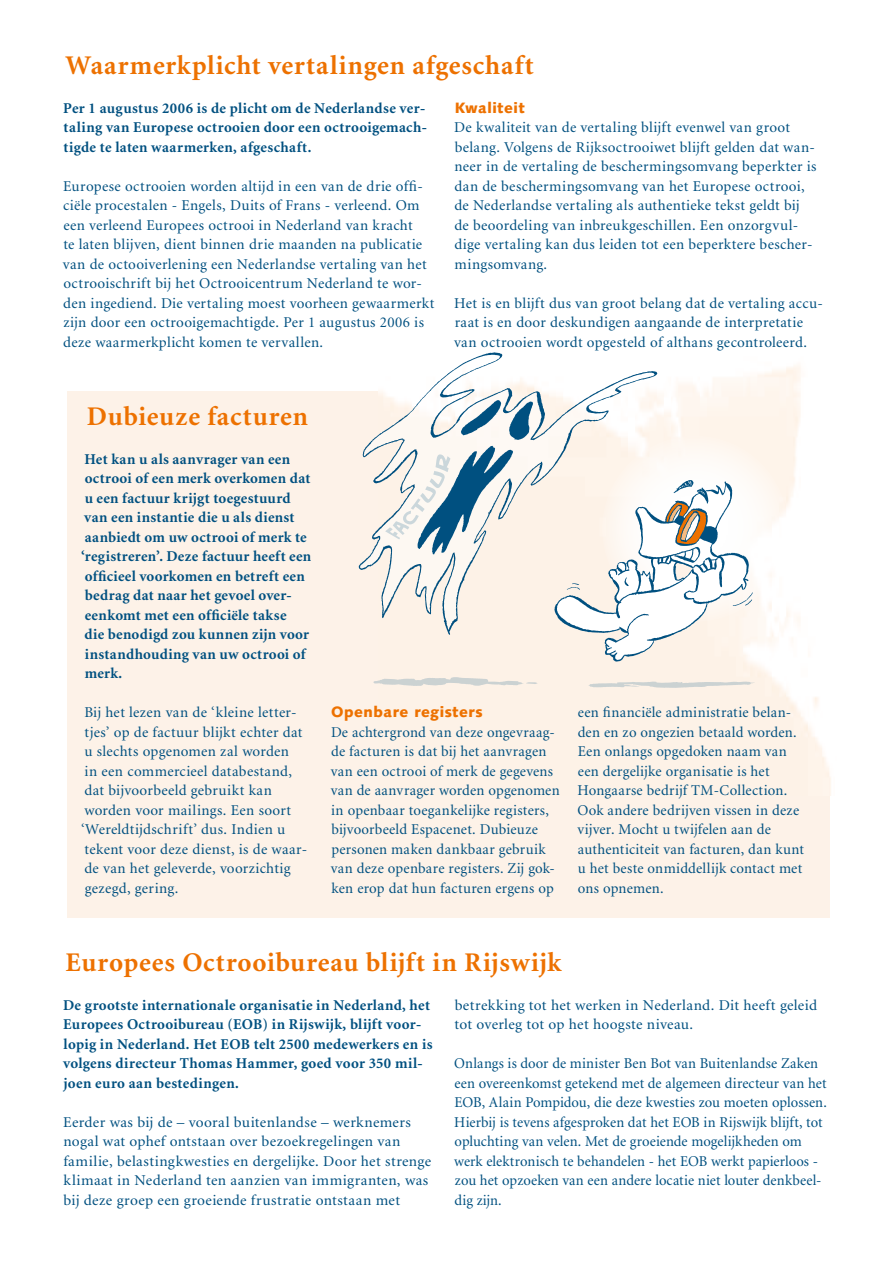
<style>
.page{position:relative;width:893px;height:1263px;background:#fff}
.page>*{position:absolute;margin:0;border:0;box-sizing:border-box;transform-origin:0 0}
.t1{font:700 27px "Minion";letter-spacing:.03em;color:#ed7100}
.t2{font:15px/19.5px "Minion";letter-spacing:.02em;color:#005080}
.t3{font:700 15px/19.5px "Minion";letter-spacing:.02em;color:#005080}
.t4{font:900 15px "Syntax";letter-spacing:.035em;color:#ed7100}
</style>
<div class="page">
<div style="left:68px;top:392px;width:762px;height:526px;background:#fdf2e8"></div>
<img style="left:651px;top:365px;width:180px;height:430px">
<div style="left:602px;top:436px;width:186px;height:186px;background:#fefaf7;border-radius:50%"></div>
<svg style="left:589px;top:682px;width:166px;height:6px"></svg>
<svg style="left:604px;top:480px;width:149px;height:182px"></svg>
<svg style="left:359px;top:352px;width:298px;height:283px"></svg>
<svg style="left:461px;top:400px;width:40px;height:35px"></svg>
<svg style="left:509px;top:401px;width:24px;height:39px"></svg>
<svg style="left:373px;top:677px;width:164px;height:9px"></svg>
<svg style="left:385px;top:446px;width:128px;height:108px"></svg>
<h1 class="t1" style="left:66px;top:51px;width:470px">Waarmerkplicht vertalingen afgeschaft</h1>
<p class="t3" style="left:63px;top:98px;width:365px;text-align:justify">Per 1 augustus 2006 is de plicht om de Nederlandse ver&shy;taling van Europese octrooien door een octrooigemach&shy;tigde te laten waarmerken, afgeschaft.</p>
<p class="t2" style="left:63px;top:177px;width:373px">Europese octrooien worden altijd in een van de drie offi&shy;ciële procestalen - Engels, Duits of Frans - verleend. Om een verleend Europees octrooi in Nederland van kracht<br>te laten blijven, dient binnen drie maanden na publicatie van de octooiverlening een Nederlandse vertaling van het octrooischrift bij het Octrooicentrum Nederland te wor&shy;den ingediend. Die vertaling moest voorheen gewaarmerkt zijn door een octrooigemachtigde. Per 1 augustus 2006 is deze waarmerkplicht komen te vervallen.</p>
<p class="t4" style="left:455px;top:98px;width:72px">Kwaliteit</p>
<p class="t2" style="left:454px;top:118px;width:364px">De kwaliteit van de vertaling blijft evenwel van groot belang. Volgens de Rijksoctrooiwet blijft gelden dat wan&shy;neer in de vertaling de beschermingsomvang beperkter is dan de beschermingsomvang van het Europese octrooi, de Nederlandse vertaling als authentieke tekst geldt bij de beoordeling van inbreukgeschillen. Een onzorgvul&shy;dige vertaling kan dus leiden tot een beperktere bescher&shy;mingsomvang.</p>
<p class="t2" style="left:454px;top:294px;width:370px">Het is en blijft dus van groot belang dat de vertaling accu&shy;raat is en door deskundigen aangaande de interpretatie van octrooien wordt opgesteld of althans gecontroleerd.</p>
<h1 class="t1" style="left:87px;top:402px;width:223px">Dubieuze facturen</h1>
<p class="t3" style="left:81px;top:449px;width:232px">Het kan u als aanvrager van een octrooi of een merk overkomen dat u een factuur krijgt toegestuurd van een instantie die u als dienst aanbiedt om uw octrooi of merk te ‘registreren’. Deze factuur heeft een officieel voorkomen en betreft een bedrag dat naar het gevoel over&shy;eenkomt met een officiële takse<br>die benodigd zou kunnen zijn voor instandhouding van uw octrooi of merk.</p>
<p class="t2" style="left:81px;top:703px;width:228px">Bij het lezen van de ‘kleine letter&shy;tjes’ op de factuur blijkt echter dat u slechts opgenomen zal worden<br>in een commercieel databestand, dat bijvoorbeeld gebruikt kan worden voor mailings. Een soort ‘Wereldtijdschrift’ dus. Indien u tekent voor deze dienst, is de waar&shy;de van het geleverde, voorzichtig gezegd, gering.</p>
<p class="t4" style="left:331px;top:703px;width:153px">Openbare registers</p>
<p class="t2" style="left:331px;top:723px;width:230px">De achtergrond van deze ongevraag&shy;de facturen is dat bij het aanvragen van een octrooi of merk de gegevens van de aanvrager worden opgenomen in openbaar toegankelijke registers, bijvoorbeeld Espacenet. Dubieuze personen maken dankbaar gebruik van deze openbare registers. Zij gok&shy;ken erop dat hun facturen ergens op</p>
<p class="t2" style="left:577px;top:703px;width:228px">een financiële administratie belan&shy;den en zo ongezien betaald worden.<br>Een onlangs opgedoken naam van een dergelijke organisatie is het<br>Hongaarse bedrijf TM-Collection.<br>Ook andere bedrijven vissen in deze vijver. Mocht u twijfelen aan de authenticiteit van facturen, dan kunt u het beste onmiddellijk contact met ons opnemen.</p>
<h1 class="t1" style="left:66px;top:948px;width:497px">Europees Octrooibureau blijft in Rijswijk</h1>
<p class="t3" style="left:63px;top:995px;width:371px">De grootste internationale organisatie in Nederland, het Europees Octrooibureau (EOB) in Rijswijk, blijft voor&shy;lopig in Nederland. Het EOB telt 2500 medewerkers en is volgens directeur Thomas Hammer, goed voor 350 mil&shy;joen euro aan bestedingen.</p>
<p class="t2" style="left:63px;top:1113px;width:369px">Eerder was bij de – vooral buitenlandse – werknemers nogal wat ophef ontstaan over bezoekregelingen van familie, belastingkwesties en dergelijke. Door het strenge klimaat in Nederland ten aanzien van immigranten, was bij deze groep een groeiende frustratie ontstaan met</p>
<p class="t2" style="left:455px;top:996px;width:364px">betrekking tot het werken in Nederland. Dit heeft geleid tot overleg tot op het hoogste niveau.</p>
<p class="t2" style="left:454px;top:1054px;width:374px">Onlangs is door de minister Ben Bot van Buitenlandse Zaken een overeenkomst getekend met de algemeen directeur van het EOB, Alain Pompidou, die deze kwesties zou moeten oplossen.<br>Hierbij is tevens afgesproken dat het EOB in Rijswijk blijft, tot opluchting van velen. Met de groeiende mogelijkheden om werk elektronisch te behandelen - het EOB werkt papierloos - zou het opzoeken van een andere locatie niet louter denkbeel&shy;dig zijn.</p>
</div>
